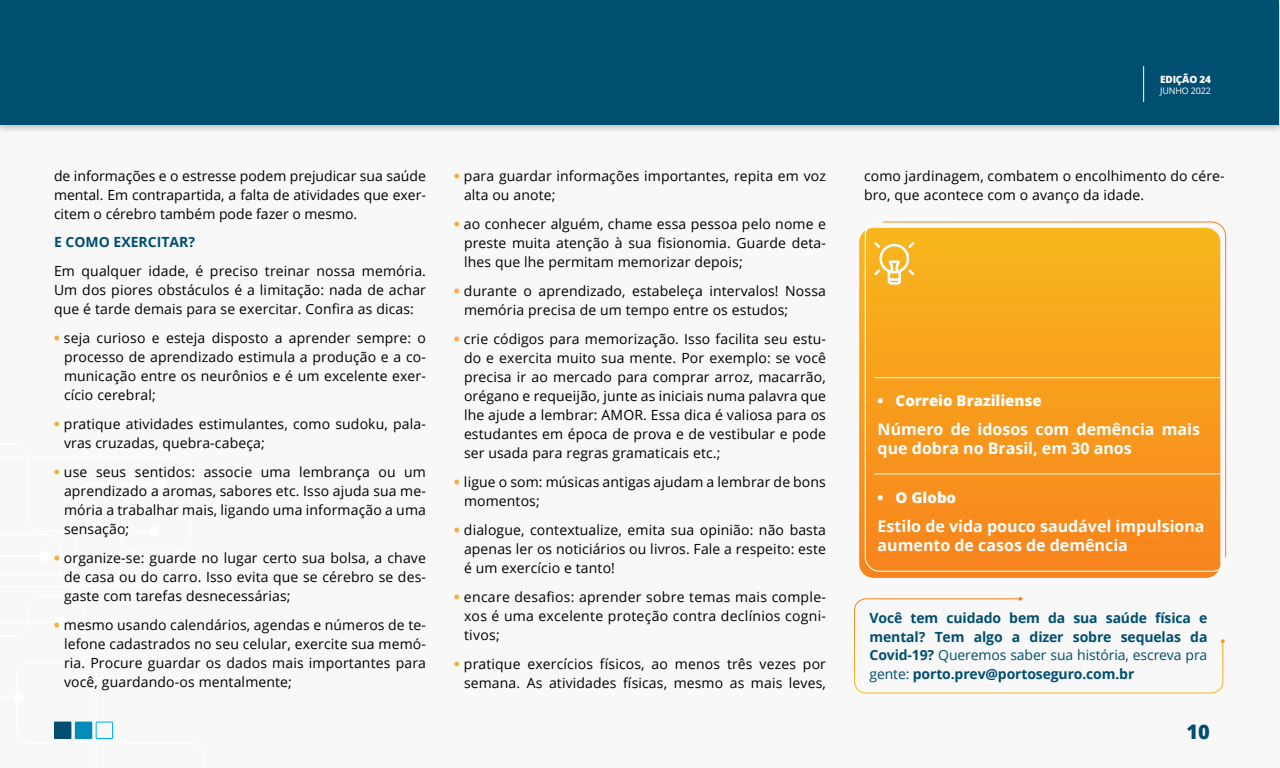
<style>
.page{position:relative;width:1280px;height:768px;background:#fff}
.page>*{position:absolute;margin:0;border:0;box-sizing:border-box;transform-origin:0 0}
.t1{font:800 20px "Open Sans";color:#004e70}
.txt_corrido{font:700 16px/19px "Open Sans";color:#fff}
.t2{font:800 15px "Open Sans";color:#fff}
.txt_corrido-2{font:14px/19px "Open Sans";letter-spacing:.01em;color:#000;text-align:justify}
.txt_corrido-3{font:700 14px/18.6px "Open Sans";letter-spacing:-.01em;color:#004e70;text-align:justify}
.intertítulo{font:700 14px "Open Sans";color:#004e70}
.t3{font:800 10px "Open Sans";letter-spacing:-.02em;color:#fff}
.t4{font:9px "Open Sans";letter-spacing:-.02em;color:#fff}
.s1{font-weight:800;color:#faab3b}
.s2{font-weight:400}
</style>
<div class="page">
<div style="left:0;top:124px;width:1280px;height:644px;background:#f8f8f8"></div>
<div style="left:96px;top:722px;width:17px;height:17px;border:1px solid #00adef"></div>
<div style="left:75px;top:722px;width:17px;height:17px;background:#018cb7"></div>
<div style="left:54px;top:722px;width:17px;height:17px;background:#004e70"></div>
<svg style="left:854px;top:597px;width:371px;height:97px"></svg>
<svg style="left:859px;top:231px;width:359px;height:347px;background:#f89327"></svg>
<svg style="left:864px;top:221px;width:363px;height:351px;background:#f8a026"></svg>
<hr style="left:874px;top:377px;width:346px;height:1px;background:#fff">
<hr style="left:874px;top:473px;width:346px;height:1px;background:#fff">
<svg style="left:874px;top:242px;width:41px;height:43px"></svg>
<div style="left:0;top:0;width:1280px;height:134px;background:#000;opacity:.25"></div>
<div style="left:0;top:0;width:1280px;height:124px;background:#004e70"></div>
<hr style="left:1143px;top:66px;width:1px;height:36px;background:#fff">
<p class="txt_corrido-2" style="left:54px;top:166px;width:374px">de informações e o estresse podem prejudicar sua saúde mental. Em contrapartida, a falta de atividades que exer&shy;citem o cérebro também pode fazer o mesmo.</p>
<p class="intertítulo" style="left:54px;top:232px;width:143px">E COMO EXERCITAR?</p>
<p class="txt_corrido-2" style="left:54px;top:261px;width:373px">Em qualquer idade, é preciso treinar nossa memória.<br>Um dos piores obstáculos é a limitação: nada de achar que é tarde demais para se exercitar. Confira as dicas:</p>
<p class="txt_corrido-2" style="left:64px;top:328px;width:364px;text-indent:-10px"><span class="s1">•</span> seja curioso e esteja disposto a aprender sempre: o processo de aprendizado estimula a produção e a co&shy;municação entre os neurônios e é um excelente exer&shy;cício cerebral;</p>
<p class="txt_corrido-2" style="left:64px;top:414px;width:364px;text-indent:-10px"><span class="s1">•</span> pratique atividades estimulantes, como sudoku, pala&shy;vras cruzadas, quebra-cabeça;</p>
<p class="txt_corrido-2" style="left:64px;top:462px;width:364px;text-indent:-10px"><span class="s1">•</span> use seus sentidos: associe uma lembrança ou um aprendizado a aromas, sabores etc. Isso ajuda sua me&shy;mória a trabalhar mais, ligando uma informação a uma sensação;</p>
<p class="txt_corrido-2" style="left:64px;top:548px;width:364px;text-indent:-10px"><span class="s1">•</span> organize-se: guarde no lugar certo sua bolsa, a chave de casa ou do carro. Isso evita que se cérebro se des&shy;gaste com tarefas desnecessárias;</p>
<p class="txt_corrido-2" style="left:64px;top:615px;width:364px;text-indent:-10px"><span class="s1">•</span> mesmo usando calendários, agendas e números de te&shy;lefone cadastrados no seu celular, exercite sua memó&shy;ria. Procure guardar os dados mais importantes para você, guardando-os mentalmente;</p>
<p class="txt_corrido-2" style="left:464px;top:166px;width:363px;text-indent:-10px"><span class="s1">•</span> para guardar informações importantes, repita em voz alta ou anote;</p>
<p class="txt_corrido-2" style="left:464px;top:214px;width:364px;text-indent:-10px"><span class="s1">•</span> ao conhecer alguém, chame essa pessoa pelo nome e preste muita atenção à sua fisionomia. Guarde deta&shy;lhes que lhe permitam memorizar depois;</p>
<p class="txt_corrido-2" style="left:464px;top:281px;width:363px;text-indent:-10px"><span class="s1">•</span> durante o aprendizado, estabeleça intervalos! Nossa memória precisa de um tempo entre os estudos;</p>
<p class="txt_corrido-2" style="left:464px;top:329px;width:364px;text-indent:-10px"><span class="s1">•</span> crie códigos para memorização. Isso facilita seu estu&shy;do e exercita muito sua mente. Por exemplo: se você precisa ir ao mercado para comprar arroz, macarrão, orégano e requeijão, junte as iniciais numa palavra que lhe ajude a lembrar: AMOR. Essa dica é valiosa para os estudantes em época de prova e de vestibular e pode ser usada para regras gramaticais etc.;</p>
<p class="txt_corrido-2" style="left:464px;top:472px;width:363px;text-indent:-10px"><span class="s1">•</span> ligue o som: músicas antigas ajudam a lembrar de bons momentos;</p>
<p class="txt_corrido-2" style="left:464px;top:520px;width:364px;text-indent:-10px"><span class="s1">•</span> dialogue, contextualize, emita sua opinião: não basta apenas ler os noticiários ou livros. Fale a respeito: este é um exercício e tanto!</p>
<p class="txt_corrido-2" style="left:464px;top:587px;width:364px;text-indent:-10px"><span class="s1">•</span> encare desafios: aprender sobre temas mais comple&shy;xos é uma excelente proteção contra declínios cogni&shy;tivos;</p>
<p class="txt_corrido-2" style="left:454px;top:654px;width:373px;text-align:right"><span class="s1">•</span> pratique exercícios físicos, ao menos três vezes por semana. As atividades físicas, mesmo as mais leves,</p>
<p class="t3" style="left:1160px;top:72px;width:52px">EDIÇÃO 24</p>
<p class="t4" style="left:1160px;top:85px;width:52px">JUNHO 2022</p>
<p class="txt_corrido-2" style="left:864px;top:166px;width:362px">como jardinagem, combatem o encolhimento do cére&shy;bro, que acontece com o avanço da idade.</p>
<p class="t2" style="left:878px;top:389px;width:166px">• Correio Braziliense</p>
<p class="txt_corrido" style="left:878px;top:419px;width:324px">Número de idosos com demência mais que dobra no Brasil, em 30 anos</p>
<p class="t2" style="left:878px;top:486px;width:80px">• O Globo</p>
<p class="txt_corrido" style="left:878px;top:516px;width:328px">Estilo de vida pouco saudável impulsiona aumento de casos de demência</p>
<p class="txt_corrido-3" style="left:870px;top:608px;width:339px">Você tem cuidado bem da sua saúde física e mental? Tem algo a dizer sobre sequelas da Covid-19? <span class="s2">Queremos saber sua história, escreva pra gente:</span> porto.prev@portoseguro.com.br</p>
<h1 class="t1" style="left:1187px;top:717px;width:25px">10</h1>
</div>
